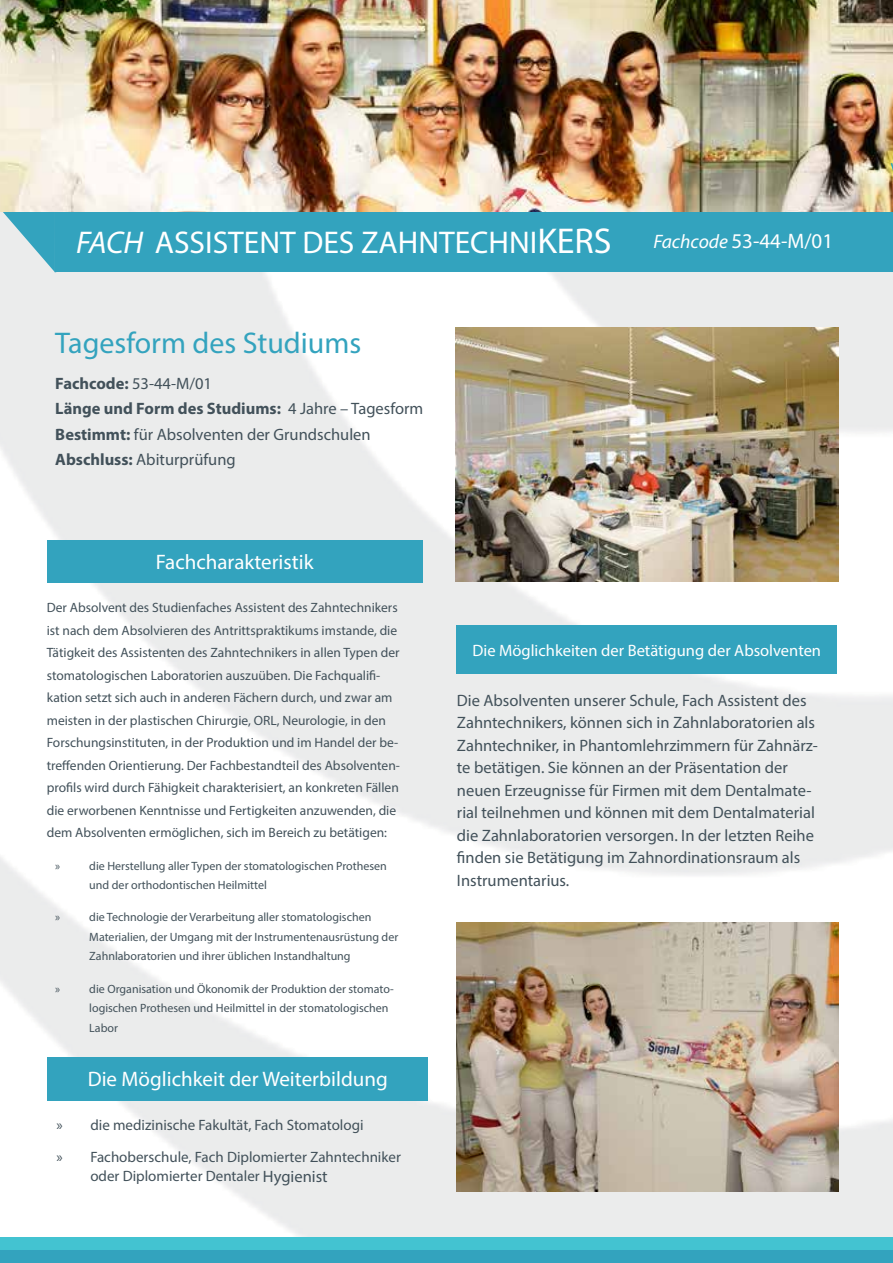
<style>
.page{position:relative;width:893px;height:1263px;background:#fff}
.page>*{position:absolute;margin:0;border:0;box-sizing:border-box;transform-origin:0 0}
.t1{font:31.5px "Myriad Pro";color:#fff}
.t2{font:30px "Myriad Pro";color:#33a3be}
.t3{font:21px "Myriad Pro";color:#fff}
.t4{font:16.5px/22.5px "Myriad Pro";color:#42515a}
.t5{font:16.5px "Myriad Pro";color:#fff}
.t6{font:15px/32.2px "Myriad Pro";color:#42515a}
.t7{font:13.5px/22.5px "Myriad Pro";color:#42515a}
.t8{font:12px/19.5px "Myriad Pro";color:#42515a}
.s1{font-style:italic}
.s2{font-size:36px}
.s3{font-weight:700}
.s4{font-size:16.5px}
</style>
<div class="page">
<img style="left:0;top:226px;width:893px;height:1011px">
<div style="left:55px;top:208px;width:837px;height:64px;background:#33a3be"></div>
<svg style="left:0;top:211px;width:57px;height:63px"></svg>
<div style="left:47px;top:540px;width:376px;height:43px;background:#33a3be"></div>
<div style="left:456px;top:625px;width:381px;height:49px;background:#33a3be"></div>
<img style="left:0;top:0;width:893px;height:211px">
<img style="left:455px;top:327px;width:383px;height:255px">
<div style="left:47px;top:1057px;width:381px;height:43px;background:#33a3be"></div>
<img style="left:457px;top:923px;width:381px;height:268px">
<div style="left:0;top:1250px;width:893px;height:13px;background:#33a3be"></div>
<div style="left:0;top:1237px;width:893px;height:13px;background:#43c3d1"></div>
<svg style="left:889px;top:161px;width:4px;height:65px"></svg>
<h1 class="t1" style="left:76px;top:223px;width:758px"><span class="s1">FACH</span> ASSISTENT DES ZAHNTECHNI<span class="s2">KERS</span> <sup>Fachcode</sup> <sup>53-44-M/01</sup></h1>
<h2 class="t2" style="left:55px;top:324px;width:307px">Tagesform des Studiums</h2>
<p class="t4" style="left:55px;top:370px;width:369px;line-height:25.5px"><span class="s3">Fachcode:</span> 53-44-M/01<br><span class="s3">Länge und Form des Studiums:</span> 4 Jahre – Tagesform <span class="s3">Bestimmt:</span> für Absolventen der Grundschulen <span class="s3">Abschluss:</span> Abiturprüfung</p>
<h3 class="t3" style="left:156px;top:549px;width:159px">Fachcharakteristik</h3>
<p class="t7" style="left:47px;top:596px;width:355px">Der Absolvent des Studienfaches Assistent des Zahntechnikers ist nach dem Absolvieren des Antrittspraktikums imstande, die Tätigkeit des Assistenten des Zahntechnikers in allen Typen der stomatologischen Laboratorien auszuüben. Die Fachqualifi&shy;kation setzt sich auch in anderen Fächern durch, und zwar am meisten in der plastischen Chirurgie, ORL, Neurologie, in den Forschungsinstituten, in der Produktion und im Handel der be&shy;treffenden Orientierung. Der Fachbestandteil des Absolventen&shy;profils wird durch Fähigkeit charakterisiert, an konkreten Fällen die erworbenen Kenntnisse und Fertigkeiten anzuwenden, die dem Absolventen ermöglichen, sich im Bereich zu betätigen:</p>
<p class="t8" style="left:55px;top:856px;width:7px">»</p>
<p class="t8" style="left:89px;top:856px;width:299px">die Herstellung aller Typen der stomatologischen Prothesen und der orthodontischen Heilmittel</p>
<p class="t8" style="left:55px;top:907px;width:7px">»</p>
<p class="t8" style="left:89px;top:907px;width:311px">die Technologie der Verarbeitung aller stomatologischen<br>Materialien, der Umgang mit der Instrumentenausrüstung der<br>Zahnlaboratorien und ihrer üblichen Instandhaltung</p>
<p class="t8" style="left:55px;top:979px;width:7px">»</p>
<p class="t8" style="left:89px;top:979px;width:306px">die Organisation und Ökonomik der Produktion der stomato&shy;logischen Prothesen und Heilmittel in der stomatologischen<br>Labor</p>
<h3 class="t3" style="left:88px;top:1066px;width:302px">Die Möglichkeit der Weiterbildung</h3>
<p class="t6" style="left:56px;top:1108px;width:346px">» die medizinische Fakultät, Fach Stomatologi<br>» Fachoberschule, Fach Diplomierter Zahntechniker</p>
<p class="t6" style="left:90px;top:1160px;width:239px">oder Diplomierter Dentaler <span class="s4">Hygienist</span></p>
<p class="t5" style="left:472px;top:640px;width:350px">Die Möglichkeiten der Betätigung der Absolventen</p>
<p class="t4" style="left:457px;top:688px;width:363px">Die Absolventen unserer Schule, Fach Assistent des Zahntechnikers, können sich in Zahnlaboratorien als Zahntechniker, in Phantomlehrzimmern für Zahnärz&shy;te betätigen. Sie können an der Präsentation der neuen Erzeugnisse für Firmen mit dem Dentalmate&shy;rial teilnehmen und können mit dem Dentalmaterial die Zahnlaboratorien versorgen. In der letzten Reihe finden sie Betätigung im Zahnordinationsraum als Instrumentarius.</p>
</div>
